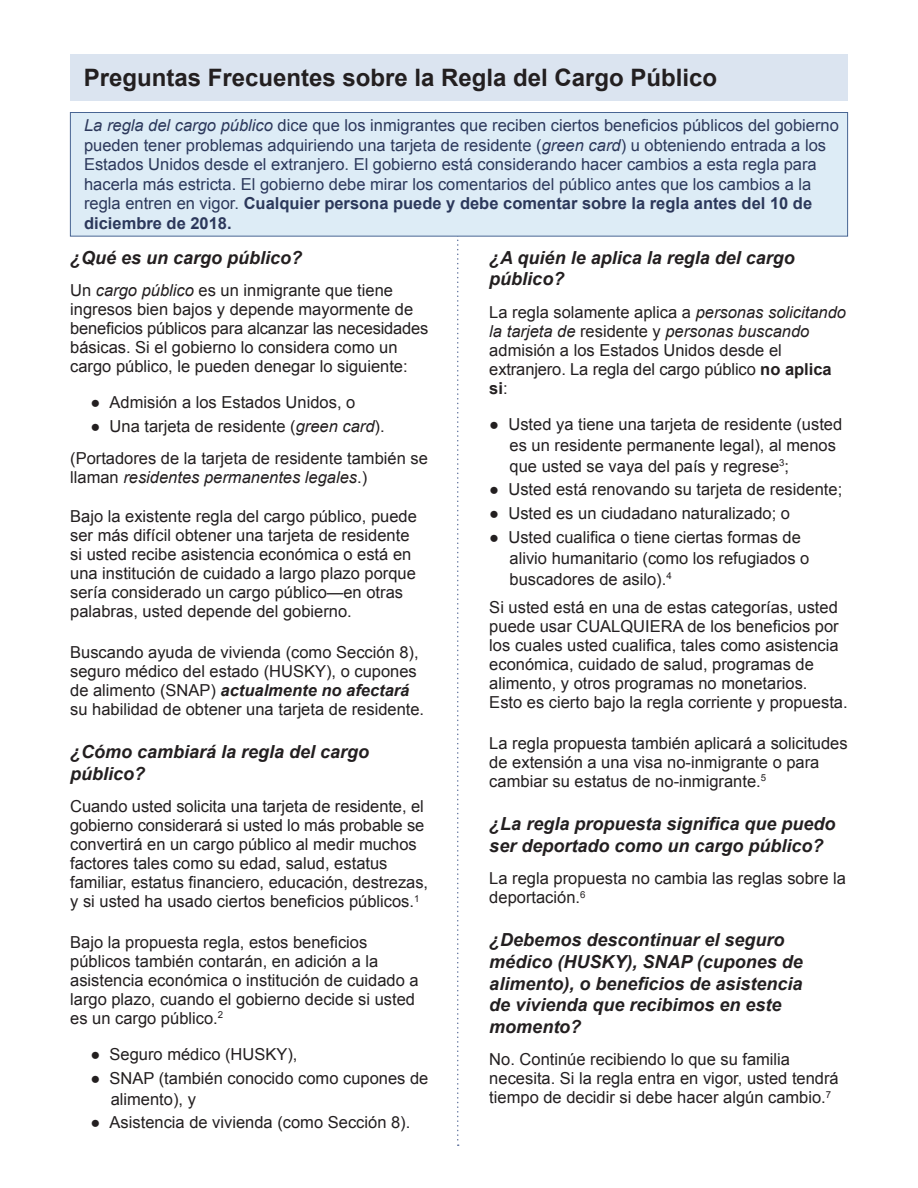
<style>
.page{position:relative;width:918px;height:1188px;background:#fff}
.page>*{position:absolute;margin:0;border:0;box-sizing:border-box;transform-origin:0 0}
.t1{font:700 24px "Arial";color:#231f20}
.sub_section_title{font:italic 700 18px/21.6px "Arial";color:#231f20}
.t2{font:16.5px/18.9px "Arial";color:#231f20}
.quote_in_pic_box{font:16.5px/19.5px "Arial";color:#2c385b}
.s1{font-style:italic}
.s2{font-weight:700}
.s3{font-weight:700;font-style:italic}
</style>
<div class="page">
<div style="left:70px;top:54px;width:778px;height:46px;background:#dbe4f0"></div>
<svg style="left:457px;top:236px;width:2px;height:910px"></svg>
<div style="left:70px;top:113px;width:778px;height:123px;background:#ddecf6"></div>
<div style="left:70px;top:112px;width:778px;height:124px;border:1px solid #486593"></div>
<p class="t1" style="left:84px;top:62px;width:635px">Preguntas Frecuentes sobre la Regla del Cargo Público</p>
<p class="quote_in_pic_box" style="left:84px;top:116px;width:756px"><span class="s1">La regla del cargo público</span> dice que los inmigrantes que reciben ciertos beneficios públicos del gobierno pueden tener problemas adquiriendo una tarjeta de residente (<span class="s1">green card</span>) u obteniendo entrada a los Estados Unidos desde el extranjero. El gobierno está considerando hacer cambios a esta regla para hacerla más estricta. El gobierno debe mirar los comentarios del público antes que los cambios a la regla entren en vigor. <span class="s2">Cualquier persona puede y debe comentar sobre la regla antes del 10 de diciembre de 2018.</span></p>
<p class="sub_section_title" style="left:70px;top:247px;width:234px">¿Qué es un cargo público?</p>
<p class="t2" style="left:70px;top:281px;width:360px">Un <span class="s1">cargo público</span> es un inmigrante que tiene ingresos bien bajos y depende mayormente de beneficios públicos para alcanzar las necesidades básicas. Si el gobierno lo considera como un cargo público, le pueden denegar lo siguiente:</p>
<p class="t2" style="left:90px;top:393px;width:266px">● Admisión a los Estados Unidos, o</p>
<p class="t2" style="left:90px;top:417px;width:296px">● Una tarjeta de residente (<span class="s1">green card</span>).</p>
<p class="t2" style="left:70px;top:449px;width:359px">(Portadores de la tarjeta de residente también se llaman <span class="s1">residentes permanentes legales</span>.)</p>
<p class="t2" style="left:70px;top:507px;width:348px">Bajo la existente regla del cargo público, puede ser más difícil obtener una tarjeta de residente si usted recibe asistencia económica o está en una institución de cuidado a largo plazo porque sería considerado un cargo público—en otras palabras, usted depende del gobierno.</p>
<p class="t2" style="left:70px;top:643px;width:356px">Buscando ayuda de vivienda (como Sección 8), seguro médico del estado (HUSKY), o cupones de alimento (SNAP) <span class="s3">actualmente no afectará </span>su habilidad de obtener una tarjeta de residente.</p>
<p class="sub_section_title" style="left:70px;top:742px;width:301px">¿Cómo cambiará la regla del cargo público?</p>
<p class="t2" style="left:70px;top:797px;width:359px">Cuando usted solicita una tarjeta de residente, el gobierno considerará si usted lo más probable se convertirá en un cargo público al medir muchos factores tales como su edad, salud, estatus familiar, estatus financiero, educación, destrezas, y si usted ha usado ciertos beneficios públicos.<sup>1</sup></p>
<p class="t2" style="left:70px;top:933px;width:350px">Bajo la propuesta regla, estos beneficios públicos también contarán, en adición a la asistencia económica o institución de cuidado a largo plazo, cuando el gobierno decide si usted es un cargo público.<sup>2</sup></p>
<p class="t2" style="left:90px;top:1045px;width:209px">● Seguro médico (HUSKY),</p>
<p class="t2" style="left:111px;top:1067px;width:319px;line-height:21px;text-indent:-20px">● SNAP (también conocido como cupones de alimento), y</p>
<p class="t2" style="left:90px;top:1113px;width:321px">● Asistencia de vivienda (como Sección 8).</p>
<p class="sub_section_title" style="left:489px;top:247px;width:307px">¿A quién le aplica la regla del cargo público?</p>
<p class="t2" style="left:489px;top:303px;width:358px">La regla solamente aplica a <span class="s1">personas solicitando la tarjeta de</span> residente y <span class="s1">personas buscando </span>admisión a los Estados Unidos desde el extranjero. La regla del cargo público <span class="s2">no aplica si</span>:</p>
<p class="t2" style="left:510px;top:414px;width:334px;line-height:21px;text-indent:-20px">● Usted ya tiene una tarjeta de residente (usted es un residente permanente legal), al menos que usted se vaya del país y regrese<sup>3</sup>;</p>
<p class="t2" style="left:489px;top:480px;width:354px">● Usted está renovando su tarjeta de residente;</p>
<p class="t2" style="left:489px;top:504px;width:302px">● Usted es un ciudadano naturalizado; o</p>
<p class="t2" style="left:510px;top:527px;width:301px;line-height:21px;text-indent:-20px">● Usted cualifica o tiene ciertas formas de alivio humanitario (como los refugiados o buscadores de asilo).<sup>4</sup></p>
<p class="t2" style="left:489px;top:598px;width:360px">Si usted está en una de estas categorías, usted puede usar CUALQUIERA de los beneficios por los cuales usted cualifica, tales como asistencia económica, cuidado de salud, programas de alimento, y otros programas no monetarios.<br>Esto es cierto bajo la regla corriente y propuesta.</p>
<p class="t2" style="left:489px;top:734px;width:360px">La regla propuesta también aplicará a solicitudes de extensión a una visa no-inmigrante o para cambiar su estatus de no-inmigrante.<sup>5</sup></p>
<p class="sub_section_title" style="left:489px;top:813px;width:348px">¿La regla propuesta significa que puedo ser deportado como un cargo público?</p>
<p class="t2" style="left:489px;top:869px;width:358px">La regla propuesta no cambia las reglas sobre la deportación.<sup>6</sup></p>
<p class="sub_section_title" style="left:489px;top:930px;width:315px">¿Debemos descontinuar el seguro médico (HUSKY), SNAP (cupones de alimento), o beneficios de asistencia de vivienda que recibimos en este momento?</p>
<p class="t2" style="left:489px;top:1050px;width:351px">No. Continúe recibiendo lo que su familia necesita. Si la regla entra en vigor, usted tendrá tiempo de decidir si debe hacer algún cambio.<sup>7</sup></p>
</div>
